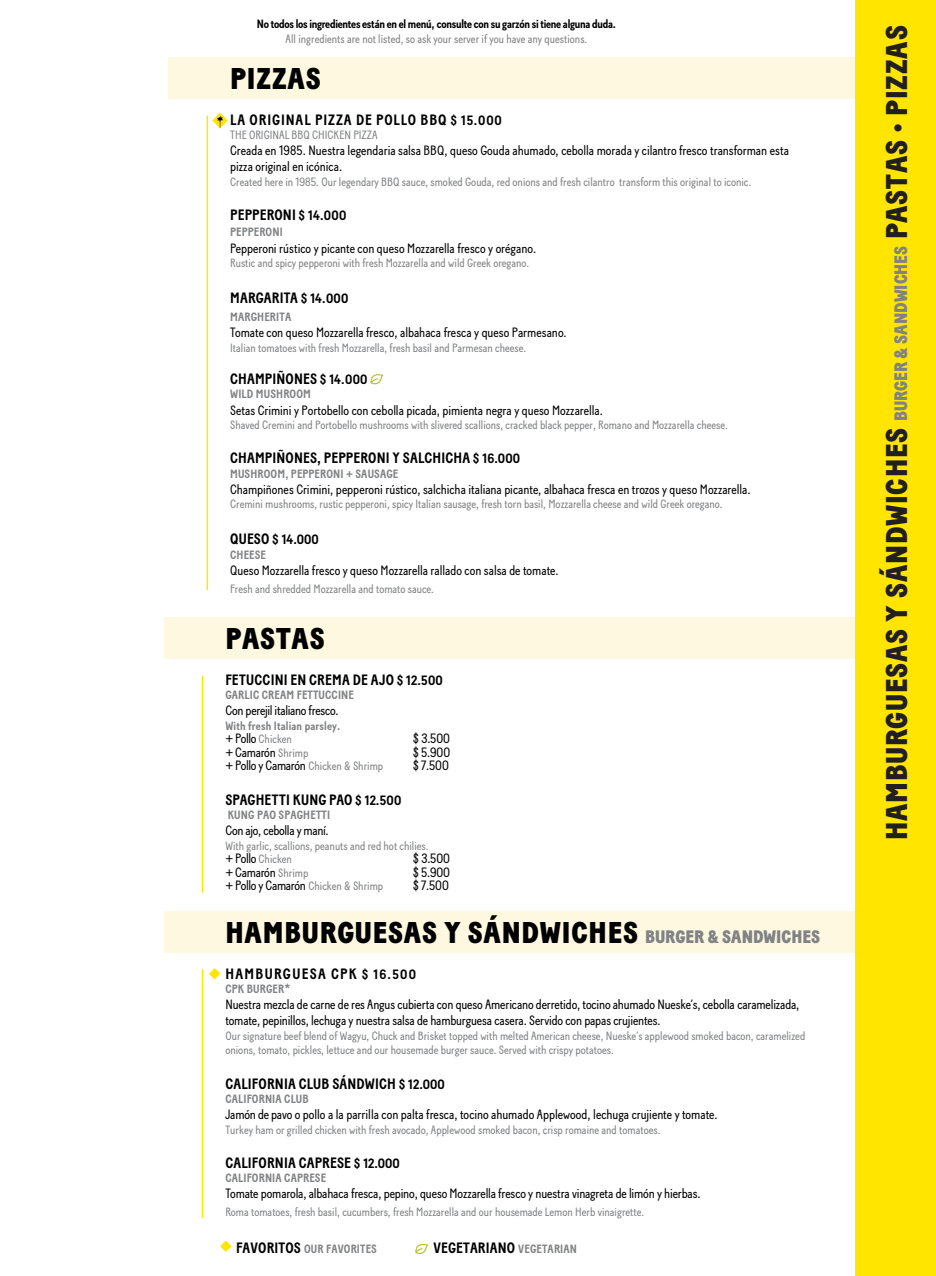
<style>
.page{position:relative;width:936px;height:1276px;background:#fff}
.page>*{position:absolute;margin:0;border:0;box-sizing:border-box;transform-origin:0 0}
.t1{font:900 30px "Baton";letter-spacing:.025em;color:#221f20}
.t2{font:900 30px "Baton";letter-spacing:.025em;color:#010101}
.t3{font:700 15px "Baton";letter-spacing:.015em;color:#010101}
.t4{font:700 15px "Baton";letter-spacing:.06em;color:#010101}
.t5{font:700 15px "Baton";letter-spacing:.09em;color:#010101}
.t6{font:13.5px/16.2px "Baton";letter-spacing:-.005em;color:#010101}
.t7{font:700 13.5px "Baton";color:#010101}
.t8{font:12px/13.5px "Baton";letter-spacing:.005em;color:#808284}
.t9{font:700 12px/13.5px "Baton";letter-spacing:.015em;color:#808284}
.t10{font:700 12px "Baton";color:#010101}
.s1{font-size:13.5px}
.s2{font-size:15px}
.s3{font-weight:400;font-size:13.5px;color:#010101}
.s4{font-weight:400}
.s5{font-size:12px;color:#808284}
.s6{font-size:13.5px;color:#010101}
.s7{font-size:18px;color:#808284}
.s8{font-size:15px;color:#010101}
</style>
<div class="page">
<div style="left:164px;top:617px;width:747px;height:41px;background:#fef8e0"></div>
<div style="left:164px;top:911px;width:747px;height:41px;background:#fef8e0"></div>
<hr style="left:206px;top:116px;width:2px;height:474px;background:#ffe500">
<div style="left:168px;top:57px;width:748px;height:41px;background:#fef8e0"></div>
<div style="left:854px;top:0;width:81px;height:1276px;background:#ffe500"></div>
<hr style="left:202px;top:675px;width:1px;height:217px;background:#ffe500">
<hr style="left:202px;top:969px;width:1px;height:249px;background:#ffe500">
<svg style="left:212px;top:113px;width:16px;height:15px"></svg>
<svg style="left:370px;top:374px;width:13px;height:10px"></svg>
<svg style="left:209px;top:968px;width:11px;height:11px"></svg>
<svg style="left:220px;top:1240px;width:11px;height:12px"></svg>
<svg style="left:415px;top:1243px;width:13px;height:11px"></svg>
<p class="t10" style="left:257px;top:17px;width:360px">No todos los ingredientes están en el menú, consulte con su garzón si tiene alguna duda.</p>
<p class="t8" style="left:285px;top:32px;width:303px">All ingredients are not listed, so ask your server if you have any questions.</p>
<h1 class="t2" style="left:230px;top:60px;width:92px">PIZZAS</h1>
<p class="t4" style="left:230px;top:111px;width:273px">LA ORIGINAL PIZZA DE POLLO BBQ <span class="s1">$ 15.000</span></p>
<p class="t8" style="left:230px;top:128px;width:149px">THE ORIGINAL BBQ CHICKEN PIZZA</p>
<p class="t6" style="left:230px;top:142px;width:560px">Creada en 1985. Nuestra legendaria salsa BBQ, queso Gouda ahumado, cebolla morada y cilantro fresco transforman esta pizza original en icónica.</p>
<p class="t8" style="left:230px;top:175px;width:522px">Created here in 1985. Our legendary BBQ sauce, smoked Gouda, red onions and fresh cilantro transform this original to iconic.</p>
<p class="t3" style="left:230px;top:206px;width:118px">PEPPERONI <span class="s1">$ 14.000</span></p>
<p class="t9" style="left:230px;top:225px;width:54px">PEPPERONI</p>
<p class="t6" style="left:230px;top:240px;width:307px">Pepperoni rústico y picante con queso Mozzarella fresco y orégano.</p>
<p class="t8" style="left:230px;top:256px;width:301px">Rustic and spicy pepperoni with fresh Mozzarella and wild Greek oregano.</p>
<p class="t3" style="left:230px;top:289px;width:120px">MARGARITA <span class="s1">$ 14.000</span></p>
<p class="t9" style="left:230px;top:310px;width:63px">MARGHERITA</p>
<p class="t6" style="left:230px;top:324px;width:338px">Tomate con queso Mozzarella fresco, albahaca fresca y queso Parmesano.</p>
<p class="t8" style="left:230px;top:340px;width:297px">Italian tomatoes with fresh Mozzarella, fresh basil and Parmesan cheese.</p>
<p class="t3" style="left:230px;top:370px;width:139px">CHAMPIÑONES <span class="s1">$ 14.000</span></p>
<p class="t9" style="left:230px;top:387px;width:82px">WILD MUSHROOM</p>
<p class="t6" style="left:230px;top:402px;width:374px">Setas Crimini y Portobello con cebolla picada, pimienta negra y queso Mozzarella.</p>
<p class="t8" style="left:230px;top:418px;width:499px">Shaved Cremini and Portobello mushrooms with slivered scallions, cracked black pepper, Romano and Mozzarella cheese.</p>
<p class="t3" style="left:230px;top:449px;width:291px">CHAMPIÑONES, PEPPERONI Y SALCHICHA <span class="s1">$ 16.000</span></p>
<p class="t9" style="left:230px;top:467px;width:170px">MUSHROOM, PEPPERONI + SAUSAGE</p>
<p class="t6" style="left:230px;top:481px;width:522px">Champiñones Crimini, pepperoni rústico, salchicha italiana picante, albahaca fresca en trozos y queso Mozzarella.</p>
<p class="t8" style="left:230px;top:497px;width:494px">Cremini mushrooms, rustic pepperoni, spicy Italian sausage, fresh torn basil, Mozzarella cheese and wild Greek oregano.</p>
<p class="t7" style="left:230px;top:531px;width:90px"><span class="s2">QUESO</span> $ 14.000</p>
<p class="t9" style="left:230px;top:548px;width:37px">CHEESE</p>
<p class="t6" style="left:230px;top:562px;width:330px">Queso Mozzarella fresco y queso Mozzarella rallado con salsa de tomate.</p>
<p class="t8" style="left:230px;top:582px;width:205px">Fresh and shredded Mozzarella and tomato sauce.</p>
<h1 class="t2" style="left:225px;top:620px;width:101px">PASTAS</h1>
<p class="t3" style="left:225px;top:671px;width:219px">FETUCCINI EN CREMA DE AJO <span class="s1">$ 12.500</span></p>
<p class="t9" style="left:225px;top:688px;width:130px">GARLIC CREAM FETTUCCINE</p>
<p class="t6" style="left:225px;top:702px;width:115px">Con perejil italiano fresco.</p>
<p class="t9" style="left:225px;top:719px;width:116px">With fresh Italian parsley. <span class="s3">+ Pollo</span> <span class="s4">Chicken</span></p>
<p class="t6" style="left:413px;top:730px;width:39px">$ 3.500</p>
<p class="t6" style="left:225px;top:744px;width:84px">+Camarón <span class="s5">Shrimp</span></p>
<p class="t6" style="left:413px;top:744px;width:39px">$ 5.900</p>
<p class="t6" style="left:225px;top:757px;width:159px">+PolloyCamarón <span class="s5">Chicken &amp; Shrimp</span></p>
<p class="t6" style="left:413px;top:757px;width:38px">$ 7.500</p>
<p class="t3" style="left:225px;top:790px;width:177px">SPAGHETTI KUNG PAO <span class="s1">$ 12.500</span></p>
<p class="t9" style="left:228px;top:808px;width:104px">KUNG PAO SPAGHETTI</p>
<p class="t6" style="left:225px;top:822px;width:105px">Con ajo, cebolla y maní.</p>
<p class="t8" style="left:225px;top:838px;width:205px">With garlic, scallions, peanuts and red hot chilies. <span class="s6">+ Pollo</span> Chicken</p>
<p class="t6" style="left:413px;top:850px;width:39px">$ 3.500</p>
<p class="t6" style="left:225px;top:863px;width:84px">+Camarón <span class="s5">Shrimp</span></p>
<p class="t6" style="left:413px;top:863px;width:39px">$ 5.900</p>
<p class="t6" style="left:225px;top:877px;width:159px">+PolloyCamarón <span class="s5">Chicken &amp; Shrimp</span></p>
<p class="t6" style="left:413px;top:877px;width:38px">$ 7.500</p>
<h1 class="t2" style="left:225px;top:914px;width:596px">HAMBURGUESAS Y SÁNDWICHES <span class="s7">BURGER &amp; SANDWICHES</span></h1>
<p class="t5" style="left:225px;top:964px;width:192px">HAMBURGUESA CPK <span class="s1">$ 16.500</span></p>
<p class="t9" style="left:225px;top:982px;width:66px">CPK BURGER*</p>
<p class="t6" style="left:225px;top:996px;width:575px">Nuestra mezcla de carne de res Angus cubierta con queso Americano derretido, tocino ahumado Nueske’s, cebolla caramelizada, tomate, pepinillos, lechuga y nuestra salsa de hamburguesa casera. Servido con papas crujientes.</p>
<p class="t8" style="left:225px;top:1028px;width:581px;line-height:14.4px">Our signature beef blend of Wagyu, Chuck and Brisket topped with melted American cheese, Nueske’s applewood smoked bacon, caramelized onions, tomato, pickles, lettuce and our housemade burger sauce. Served with crispy potatoes.</p>
<p class="t3" style="left:225px;top:1074px;width:221px">CALIFORNIA CLUB SÁNDWICH <span class="s1">$ 12.000</span></p>
<p class="t9" style="left:225px;top:1092px;width:85px">CALIFORNIA CLUB</p>
<p class="t6" style="left:225px;top:1106px;width:493px">Jamón de pavo o pollo a la parrilla con palta fresca, tocino ahumado Applewood, lechuga crujiente y tomate.</p>
<p class="t8" style="left:225px;top:1122px;width:436px">Turkey ham or grilled chicken with fresh avocado, Applewood smoked bacon, crisp romaine and tomatoes.</p>
<p class="t3" style="left:225px;top:1153px;width:176px">CALIFORNIA CAPRESE <span class="s1">$ 12.000</span></p>
<p class="t9" style="left:225px;top:1171px;width:102px">CALIFORNIA CAPRESE</p>
<p class="t6" style="left:225px;top:1185px;width:476px">Tomate pomarola, albahaca fresca, pepino, queso Mozzarella fresco y nuestra vinagreta de limón y hierbas.</p>
<p class="t8" style="left:225px;top:1205px;width:420px">Roma tomatoes, fresh basil, cucumbers, fresh Mozzarella and our housemade Lemon Herb vinaigrette.</p>
<p class="t9" style="left:236px;top:1242px;width:142px"><span class="s8">FAVORITOS</span> OUR FAVORITES</p>
<p class="t3" style="left:433px;top:1239px;width:145px">VEGETARIANO <span class="s5">VEGETARIAN</span></p>
<h1 class="t1" style="left:878px;top:840px;width:816px;rotate:-90deg">HAMBURGUESAS Y SÁNDWICHES <span class="s7">BURGER &amp; SANDWICHES</span> PASTAS • PIZZAS</h1>
</div>
